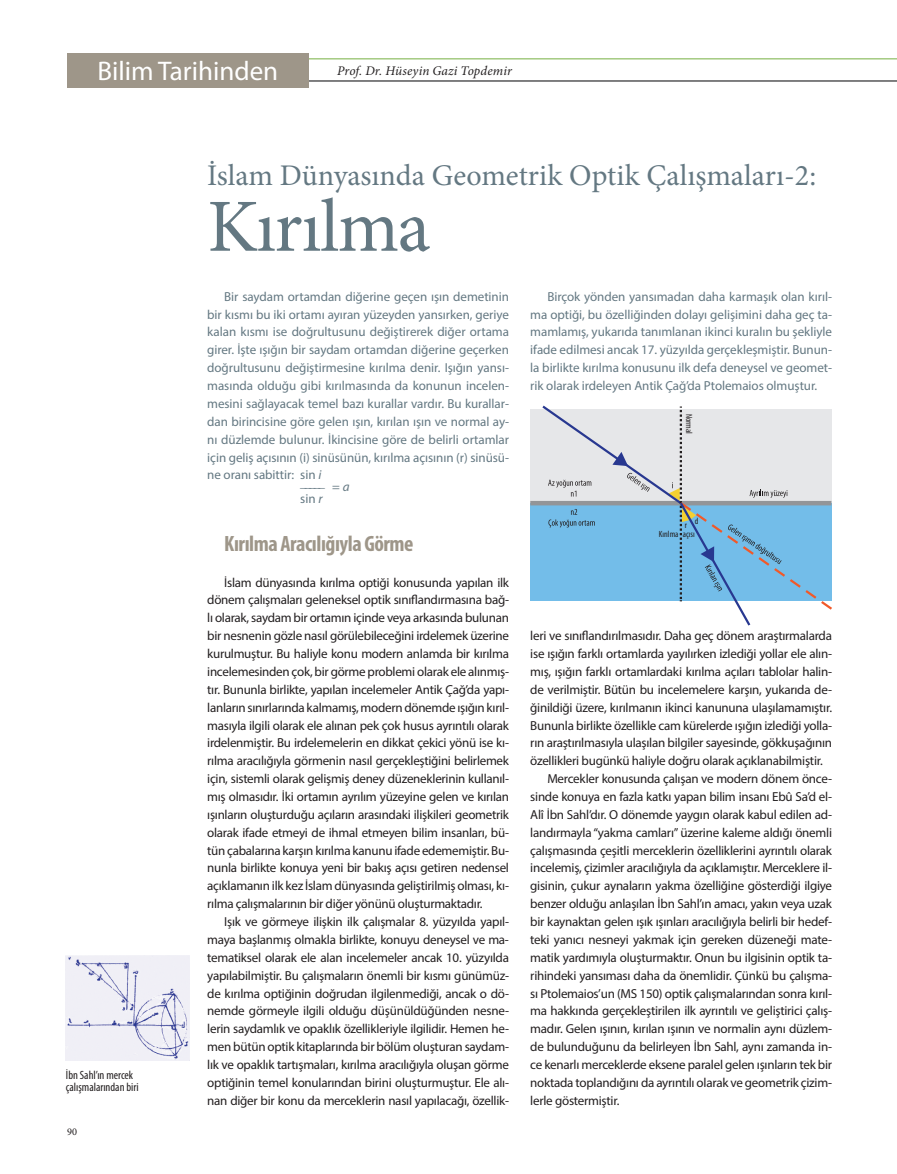
<style>
.page{position:relative;width:897px;height:1174px;background:#fff}
.page>*{position:absolute;margin:0;border:0;box-sizing:border-box;transform-origin:0 0}
.t1{font:75px "Minion Pro";letter-spacing:-.02em;color:#647882}
.t2{font:30px "Minion Pro";color:#647882}
.t3{font:27px "Myriad Pro";color:#fff}
.t4{font:700 condensed 22.2px "Myriad Pro";letter-spacing:-.02em;color:#9e9689}
.t5{font:italic 13.2px "Minion Pro";letter-spacing:.01em;color:#231f20}
.t6{font:13.05px/17.9px "Myriad Pro";letter-spacing:-.02em;color:#231f20;text-align:justify}
.t7{font:13.05px/17.9px "Myriad Pro";letter-spacing:-.005em;color:#647882;text-align:justify}
.t8{font:condensed 12px/12px "Myriad Pro";color:#231f20}
.t9{font:10.35px "Minion Pro";color:#231f20}
.t10{font:condensed 9px "Myriad Pro";color:#231f20}
.s1{font-style:italic}
</style>
<div class="page">
<img style="left:66px;top:955px;width:123px;height:105px">
<div style="left:530px;top:503px;width:301px;height:98px;background:#73bde9"></div>
<div style="left:530px;top:409px;width:301px;height:94px;background:#e6e7e9"></div>
<hr style="left:530px;top:501px;width:301px;height:4px;background:#939598">
<svg style="left:539px;top:405px;width:293px;height:221px"></svg>
<hr style="left:67px;top:81px;width:829px;height:1px;background:#000103">
<hr style="left:67px;top:59px;width:829px;height:1px;background:#75b042">
<div style="left:67px;top:53px;width:241px;height:34px;background:#9e9689"></div>
<h3 class="t3" style="left:97px;top:54px;width:182px">Bilim Tarihinden</h3>
<p class="t5" style="left:337px;top:61px;width:176px">Prof. Dr. Hüseyin Gazi Topdemir</p>
<h2 class="t2" style="left:207px;top:155px;width:610px">İslam Dünyasında Geometrik Optik Çalışmaları-2:</h2>
<h1 class="t1" style="left:207px;top:176px;width:224px">Kırılma</h1>
<p class="t7" style="left:207px;top:287px;width:303px;text-indent:17px">Bir saydam ortamdan diğerine geçen ışın demetinin bir kısmı bu iki ortamı ayıran yüzeyden yansırken, geriye kalan kısmı ise doğrultusunu değiştirerek diğer ortama girer. İşte ışığın bir saydam ortamdan diğerine geçerken doğrultusunu değiştirmesine kırılma denir. Işığın yansı&shy;masında olduğu gibi kırılmasında da konunun incelen&shy;mesini sağlayacak temel bazı kurallar vardır. Bu kurallar&shy;dan birincisine göre gelen ışın, kırılan ışın ve normal ay&shy;nı düzlemde bulunur. İkincisine göre de belirli ortamlar için geliş açısının (i) sinüsünün, kırılma açısının (r) sinüsü&shy;ne oranı sabittir:</p>
<p class="t7" style="left:530px;top:287px;width:303px;text-indent:17px">Birçok yönden yansımadan daha karmaşık olan kırıl&shy;ma optiği, bu özelliğinden dolayı gelişimini daha geç ta&shy;mamlamış, yukarıda tanımlanan ikinci kuralın bu şekliyle ifade edilmesi ancak 17. yüzyılda gerçekleşmiştir. Bunun&shy;la birlikte kırılma konusunu ilk defa deneysel ve geomet&shy;rik olarak irdeleyen Antik Çağ’da Ptolemaios olmuştur.</p>
<p class="t10" style="left:694px;top:413px;width:22px;rotate:90deg">Normal</p>
<p class="t7" style="left:300px;top:466px;width:23px">sin <span class="s1">i</span></p>
<p class="t7" style="left:300px;top:474px;width:51px;line-height:16.5px">_____ = <span class="s1">a </span>sin <span class="s1">r</span></p>
<p class="t8" style="left:66px;top:1068px;width:74px">İbn Sahl’ın mercek çalışmalarından biri</p>
<p class="t9" style="left:67px;top:1124px;width:11px">90</p>
<h3 class="t4" style="left:224px;top:529px;width:191px">Kırılma Aracılığıyla Görme</h3>
<p class="t6" style="left:207px;top:573px;width:303px;text-indent:17px">İslam dünyasında kırılma optiği konusunda yapılan ilk dönem çalışmaları geleneksel optik sınıflandırmasına bağ&shy;lı olarak, saydam bir ortamın içinde veya arkasında bulunan bir nesnenin gözle nasıl görülebileceğini irdelemek üzerine kurulmuştur. Bu haliyle konu modern anlamda bir kırılma incelemesinden çok, bir görme problemi olarak ele alınmış&shy;tır. Bununla birlikte, yapılan incelemeler Antik Çağ’da yapı&shy;lanların sınırlarında kalmamış, modern dönemde ışığın kırıl&shy;masıyla ilgili olarak ele alınan pek çok husus ayrıntılı olarak irdelenmiştir. Bu irdelemelerin en dikkat çekici yönü ise kı&shy;rılma aracılığıyla görmenin nasıl gerçekleştiğini belirlemek için, sistemli olarak gelişmiş deney düzeneklerinin kullanıl&shy;mış olmasıdır. İki ortamın ayrılım yüzeyine gelen ve kırılan ışınların oluşturduğu açıların arasındaki ilişkileri geometrik olarak ifade etmeyi de ihmal etmeyen bilim insanları, bü&shy;tün çabalarına karşın kırılma kanunu ifade edememiştir. Bu&shy;nunla birlikte konuya yeni bir bakış açısı getiren nedensel açıklamanın ilk kez İslam dünyasında geliştirilmiş olması, kı&shy;rılma çalışmalarının bir diğer yönünü oluşturmaktadır.</p>
<p class="t6" style="left:207px;top:912px;width:303px;text-indent:17px">Işık ve görmeye ilişkin ilk çalışmalar 8. yüzyılda yapıl&shy;maya başlanmış olmakla birlikte, konuyu deneysel ve ma&shy;tematiksel olarak ele alan incelemeler ancak 10. yüzyılda yapılabilmiştir. Bu çalışmaların önemli bir kısmı günümüz&shy;de kırılma optiğinin doğrudan ilgilenmediği, ancak o dö&shy;nemde görmeyle ilgili olduğu düşünüldüğünden nesne&shy;lerin saydamlık ve opaklık özellikleriyle ilgilidir. Hemen he&shy;men bütün optik kitaplarında bir bölüm oluşturan saydam&shy;lık ve opaklık tartışmaları, kırılma aracılığıyla oluşan görme optiğinin temel konularından birini oluşturmuştur. Ele alı&shy;nan diğer bir konu da merceklerin nasıl yapılacağı, özellik-</p>
<p class="t10" style="left:684px;top:519px;width:4px">r</p>
<p class="t10" style="left:694px;top:515px;width:5px">d</p>
<p class="t10" style="left:658px;top:528px;width:37px">Kırılma açısı</p>
<p class="t6" style="left:530px;top:626px;width:303px">leri ve sınıflandırılmasıdır. Daha geç dönem araştırmalarda</p>
<p class="t6" style="left:530px;top:644px;width:303px">ise ışığın farklı ortamlarda yayılırken izlediği yollar ele alın-</p>
<p class="t6" style="left:530px;top:662px;width:303px">mış, ışığın farklı ortamlardaki kırılma açıları tablolar halin-</p>
<p class="t6" style="left:530px;top:680px;width:303px">de verilmiştir. Bütün bu incelemelere karşın, yukarıda de-</p>
<p class="t6" style="left:530px;top:698px;width:303px">ğinildiği üzere, kırılmanın ikinci kanununa ulaşılamamıştır.</p>
<p class="t6" style="left:530px;top:716px;width:303px">Bununla birlikte özellikle cam kürelerde ışığın izlediği yolla-</p>
<p class="t6" style="left:530px;top:734px;width:303px">rın araştırılmasıyla ulaşılan bilgiler sayesinde, gökkuşağının</p>
<p class="t6" style="left:530px;top:751px;width:294px">özellikleri bugünkü haliyle doğru olarak açıklanabilmiştir.</p>
<p class="t6" style="left:547px;top:769px;width:286px">Mercekler konusunda çalışan ve modern dönem önce-</p>
<p class="t6" style="left:530px;top:787px;width:303px">sinde konuya en fazla katkı yapan bilim insanı Ebû Sa’d el-</p>
<p class="t6" style="left:530px;top:805px;width:303px">Alî İbn Sahl’dır. O dönemde yaygın olarak kabul edilen ad-</p>
<p class="t6" style="left:530px;top:823px;width:303px">landırmayla “yakma camları” üzerine kaleme aldığı önemli</p>
<p class="t6" style="left:530px;top:841px;width:303px">çalışmasında çeşitli merceklerin özelliklerini ayrıntılı olarak</p>
<p class="t6" style="left:530px;top:859px;width:303px">incelemiş, çizimler aracılığıyla da açıklamıştır. Merceklere il-</p>
<p class="t6" style="left:530px;top:876px;width:303px">gisinin, çukur aynaların yakma özelliğine gösterdiği ilgiye</p>
<p class="t6" style="left:530px;top:894px;width:303px">benzer olduğu anlaşılan İbn Sahl’ın amacı, yakın veya uzak</p>
<p class="t6" style="left:530px;top:912px;width:303px">bir kaynaktan gelen ışık ışınları aracılığıyla belirli bir hedef-</p>
<p class="t6" style="left:530px;top:930px;width:303px">teki yanıcı nesneyi yakmak için gereken düzeneği mate-</p>
<p class="t6" style="left:530px;top:948px;width:303px">matik yardımıyla oluşturmaktır. Onun bu ilgisinin optik ta-</p>
<p class="t6" style="left:530px;top:966px;width:303px">rihindeki yansıması daha da önemlidir. Çünkü bu çalışma-</p>
<p class="t6" style="left:530px;top:984px;width:303px">sı Ptolemaios’un (MS 150) optik çalışmalarından sonra kırıl-</p>
<p class="t6" style="left:530px;top:1001px;width:303px">ma hakkında gerçekleştirilen ilk ayrıntılı ve geliştirici çalış-</p>
<p class="t6" style="left:530px;top:1019px;width:303px">madır. Gelen ışının, kırılan ışının ve normalin aynı düzlem-</p>
<p class="t6" style="left:530px;top:1037px;width:303px">de bulunduğunu da belirleyen İbn Sahl, aynı zamanda in-</p>
<p class="t6" style="left:530px;top:1055px;width:303px">ce kenarlı merceklerde eksene paralel gelen ışınların tek bir</p>
<p class="t6" style="left:530px;top:1073px;width:303px">noktada toplandığını da ayrıntılı olarak ve geometrik çizim-</p>
<p class="t6" style="left:530px;top:1091px;width:91px">lerle göstermiştir.</p>
</div>
